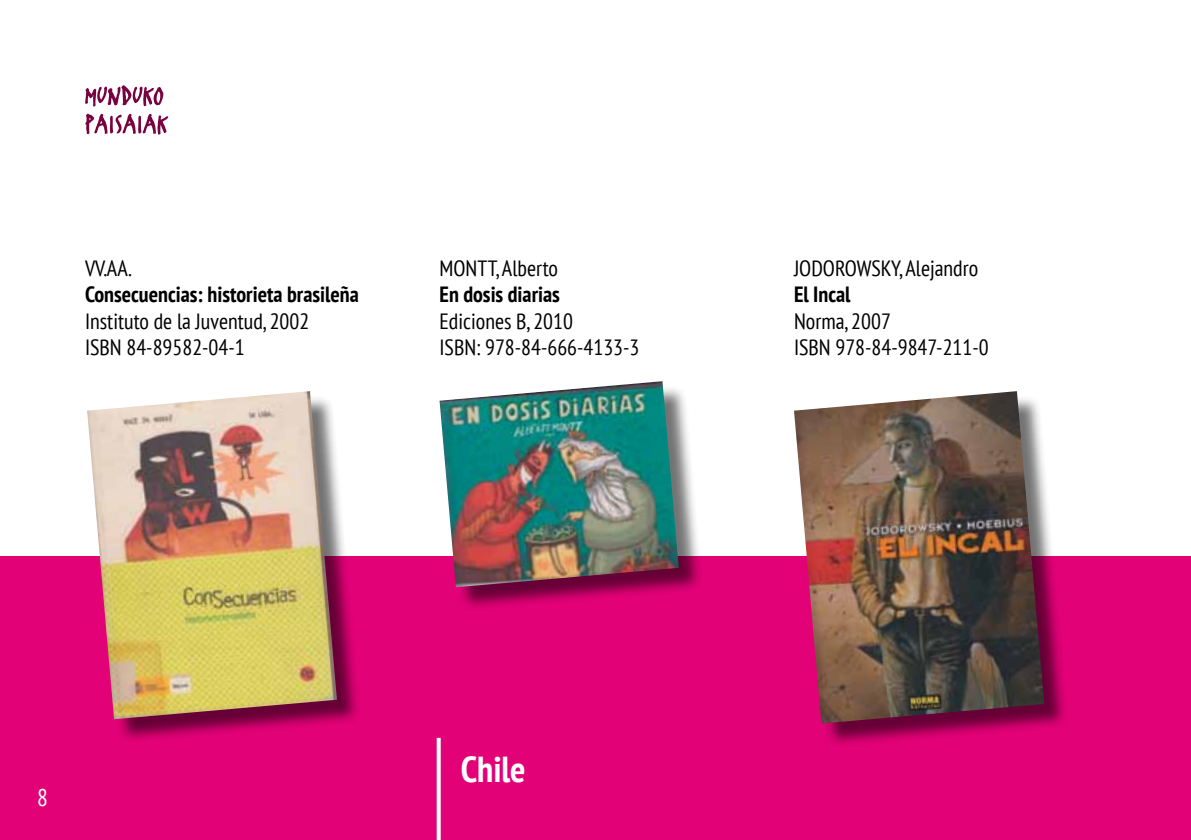
<style>
.page{position:relative;width:1191px;height:840px;background:#fff}
.page>*{position:absolute;margin:0;border:0;box-sizing:border-box;transform-origin:0 0}
.t1{font:700 condensed 36px "PT Sans";color:#fff}
.t2{font:condensed 24px "PT Sans";color:#fff}
.t3{font:condensed 22px/26.4px "PT Sans";color:#000}
.t4{font:700 condensed 22px "PT Sans";color:#000}
</style>
<div class="page">
<div style="left:0;top:556px;width:1191px;height:283px;background:#e20177"></div>
<svg style="left:85px;top:85px;width:79px;height:21px"></svg>
<svg style="left:85px;top:113px;width:83px;height:22px"></svg>
<svg style="left:437px;top:737px;width:4px;height:102px"></svg>
<div style="left:91px;top:394px;width:270px;height:349px;background:#000;opacity:.55"></div>
<img style="left:87px;top:391px;width:250px;height:327px">
<div style="left:443px;top:385px;width:260px;height:226px;background:#000;opacity:.55"></div>
<img style="left:439px;top:381px;width:240px;height:206px">
<div style="left:797px;top:394px;width:271px;height:353px;background:#000;opacity:.55"></div>
<img style="left:794px;top:391px;width:250px;height:332px">
<p class="t3" style="left:85px;top:254px;width:48px">VV.AA.</p>
<p class="t4" style="left:85px;top:280px;width:275px">Consecuencias: historieta brasileña</p>
<p class="t3" style="left:85px;top:307px;width:226px">Instituto de la Juventud, 2002<br>ISBN 84-89582-04-1</p>
<p class="t3" style="left:439px;top:254px;width:120px">MONTT, Alberto</p>
<p class="t4" style="left:439px;top:280px;width:122px">En dosis diarias</p>
<p class="t3" style="left:439px;top:307px;width:201px">Ediciones B, 2010<br>ISBN: 978-84-666-4133-3</p>
<p class="t3" style="left:794px;top:254px;width:186px">JODOROWSKY, Alejandro</p>
<p class="t4" style="left:794px;top:280px;width:58px">El Incal</p>
<p class="t3" style="left:794px;top:307px;width:196px">Norma, 2007<br>ISBN 978-84-9847-211-0</p>
<p class="t2" style="left:37px;top:782px;width:12px">8</p>
<h1 class="t1" style="left:461px;top:744px;width:66px">Chile</h1>
</div>
